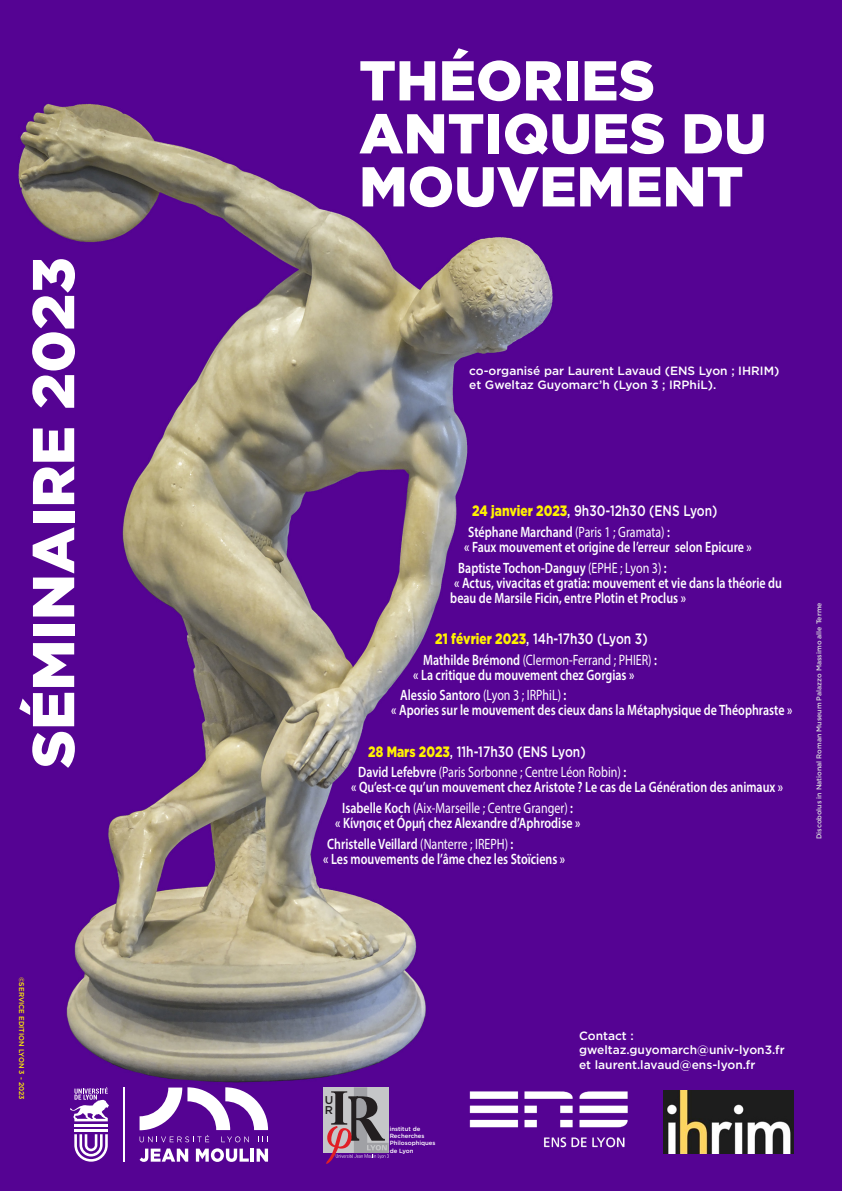
<style>
.page{position:relative;width:842px;height:1191px;background:#fff}
.page>*{position:absolute;margin:0;border:0;box-sizing:border-box;transform-origin:0 0}
.t1{font:900 58.9px "Gotham";color:#fff}
.t2{font:900 56px/53px "Gotham";color:#fff}
.t3{font:600 15px/15px "Myriad Pro";color:#fff;scale:.8 1}
.t4{font:500 15px "Gotham";color:#fff;scale:.8 1}
.t5{font:500 12px/14.4px "Gotham";color:#fff}
.t6{font:500 11.3px/10px "Gotham";color:#231f20}
.t7{font:500 7px "Gotham";color:#d8d9db}
.t8{font:500 7px "Gotham";color:#fff101}
.t9{font:500 6px/7.3px "Gotham";color:#fff}
.s1{font-weight:900;color:#fff101}
.s2{font-weight:400}
</style>
<div class="page">
<img style="left:0;top:0;width:842px;height:1191px">
<svg style="left:140px;top:1087px;width:128px;height:55px"></svg>
<svg style="left:140px;top:1148px;width:48px;height:13px"></svg>
<svg style="left:196px;top:1148px;width:72px;height:13px"></svg>
<svg style="left:74px;top:1134px;width:34px;height:27px"></svg>
<hr style="left:74px;top:1129px;width:34px;height:2px;background:#fff">
<hr style="left:74px;top:1124px;width:34px;height:2px;background:#fff">
<svg style="left:70px;top:1087px;width:39px;height:34px"></svg>
<hr style="left:124px;top:1087px;width:1px;height:74px;background:#fff">
<div style="left:323px;top:1087px;width:65px;height:66px;background:#c5c6c8"></div>
<svg style="left:325px;top:1087px;width:64px;height:78px"></svg>
<img style="left:470px;top:1090px;width:168px;height:63px">
<img style="left:663px;top:1090px;width:131px;height:63px">
<h1 class="t1" style="left:19px;top:768px;width:513px;rotate:-90deg">SÉMINAIRE 2023</h1>
<p class="t8" style="left:26px;top:976px;width:124px;rotate:90deg">©SERVICE EDITION LYON 3 - 2023</p>
<h2 class="t2" style="left:359px;top:53px;width:409px">THÉORIES<br>ANTIQUES DU<br>MOUVEMENT</h2>
<p class="t5" style="left:469px;top:363px;width:312px">co-organisé par Laurent Lavaud (ENS Lyon ; IHRIM) et Gweltaz Guyomarc’h (Lyon 3 ; IRPhiL).</p>
<p class="t4" style="left:472px;top:502px;width:308px"><span class="s1">24 janvier 2023</span>, 9h30-12h30 (ENS Lyon)</p>
<p class="t3" style="left:464px;top:524px;width:361px">Stéphane Marchand <span class="s2">(Paris 1 ; Gramata)</span> :<br>« Faux mouvement et origine de l’erreur selon Epicure »</p>
<p class="t3" style="left:450px;top:559px;width:416px;text-indent:8px">Baptiste Tochon-Danguy <span class="s2">(EPHE ; Lyon 3)</span> :<br>« Actus, vivacitas et gratia: mouvement et vie dans la théorie du beau de Marsile Ficin, entre Plotin et Proclus »</p>
<p class="t4" style="left:435px;top:630px;width:267px"><span class="s1">21 février 2023</span>, 14h-17h30 (Lyon 3)</p>
<p class="t3" style="left:413px;top:652px;width:306px;text-indent:10px">Mathilde Brémond <span class="s2">(Clermon-Ferrand ; PHIER)</span> : « La critique du mouvement chez Gorgias »</p>
<p class="t3" style="left:391px;top:687px;width:503px;text-indent:9px">Alessio Santoro <span class="s2">(Lyon 3 ; IRPhiL)</span> :<br>« Apories sur le mouvement des cieux dans la Métaphysique de Théophraste »</p>
<p class="t4" style="left:368px;top:743px;width:273px"><span class="s1">28 Mars 2023</span>, 11h-17h30 (ENS Lyon)</p>
<p class="t3" style="left:351px;top:764px;width:541px;text-indent:7px">David Lefebvre <span class="s2">(Paris Sorbonne ; Centre Léon Robin)</span> :<br>« Qu’est-ce qu’un mouvement chez Aristote ? Le cas de La Génération des animaux »</p>
<p class="t3" style="left:335px;top:800px;width:308px;text-align:center">Isabelle Koch <span class="s2">(Aix-Marseille ; Centre Granger)</span> :<br>« Kίνησις et Óρμή chez Alexandre d’Aphrodise »</p>
<p class="t3" style="left:323px;top:836px;width:304px">Christelle Veillard <span class="s2">(Nanterre ; IREPH)</span> :<br>« Les mouvements de l’âme chez les Stoïciens »</p>
<p class="t7" style="left:815px;top:839px;width:238px;rotate:-90deg">Discobolus in National Roman Museum Palazzo Massimo alle Terme</p>
<p class="t6" style="left:325px;top:1094px;width:10px">U<br>R</p>
<p class="t9" style="left:390px;top:1124px;width:47px">institut de<br>Recherches<br>Philosophiques de Lyon</p>
<p class="t5" style="left:579px;top:1028px;width:207px">Contact : gweltaz.guyomarch@univ-lyon3.fr et laurent.lavaud@ens-lyon.fr</p>
</div>
